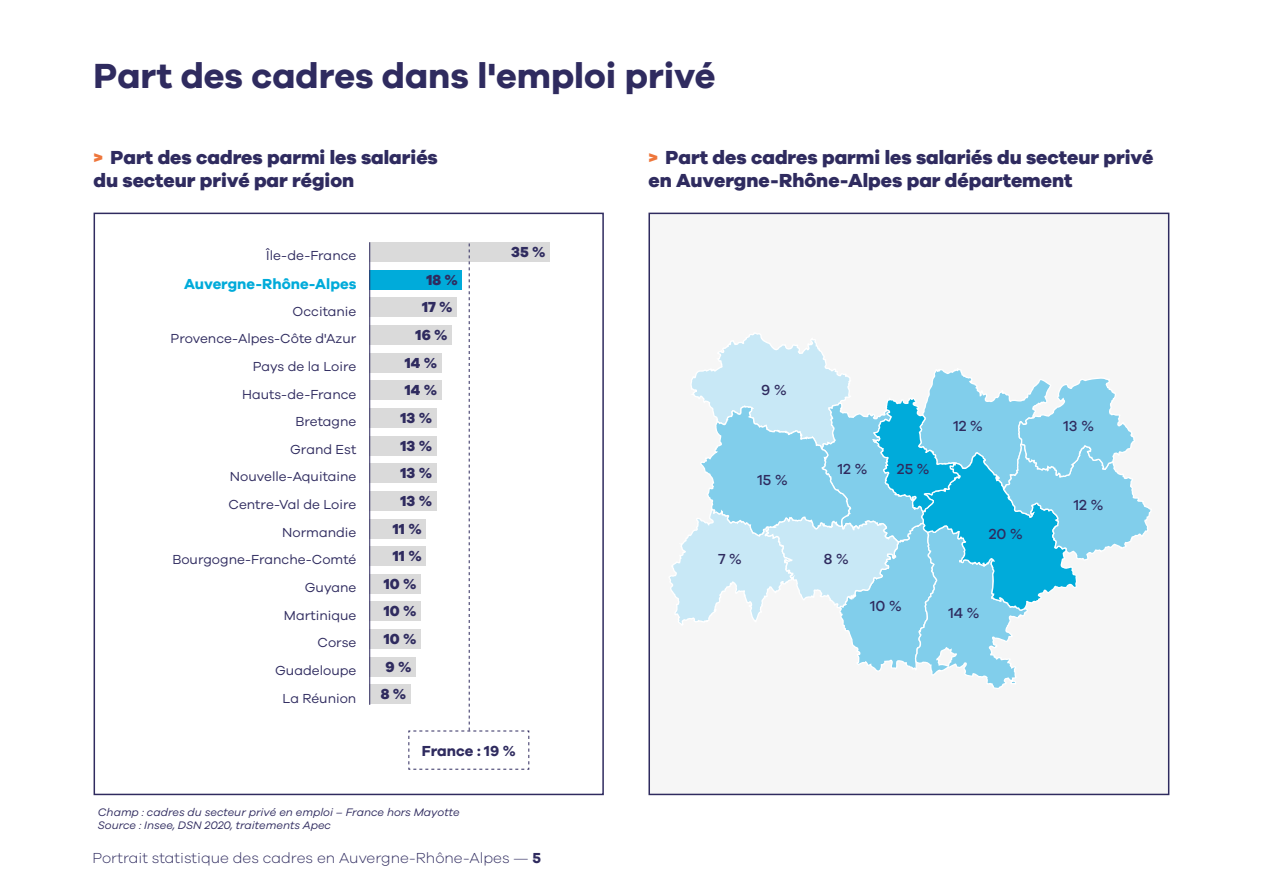
<style>
.page{position:relative;width:1263px;height:893px;background:#fff}
.page>*{position:absolute;margin:0;border:0;box-sizing:border-box;transform-origin:0 0}
.t1{font:700 36px "Galano Grotesque";color:#2f2b5f}
.t2{font:800 19.5px/22.5px "Galano Grotesque";color:#2f2b5f}
.t3{font:300 15px "Galano Grotesque";color:#2f2b5f}
.t4{font:800 15px/27.6px "Galano Grotesque";color:#2f2b5f}
.t5{font:500 15px "Galano Grotesque";color:#2f2b5f}
.t6{font:700 15px "Galano Grotesque";color:#00abda}
.t7{font:700 15px "Galano Grotesque";color:#2f2b5f}
.t8{font:13.5px/27.6px "Galano Grotesque";color:#2f2b5f;text-align:right}
.t9{font:italic 11.25px/13.5px "Galano Grotesque";color:#2f2b5f}
.s1{color:#ee763b}
.s2{font-weight:700}
</style>
<div class="page">
<div style="left:648px;top:213px;width:521px;height:582px;background:#f6f6f6;border:2px solid #2f2b5f"></div>
<div style="left:94px;top:213px;width:510px;height:582px;border:2px solid #2f2b5f"></div>
<div style="left:369px;top:243px;width:181px;height:19px;background:#dadada"></div>
<div style="left:369px;top:270px;width:93px;height:19px;background:#00abda"></div>
<div style="left:369px;top:298px;width:88px;height:19px;background:#dadada"></div>
<div style="left:369px;top:381px;width:72px;height:19px;background:#dadada"></div>
<div style="left:369px;top:408px;width:67px;height:20px;background:#dadada"></div>
<div style="left:369px;top:436px;width:67px;height:19px;background:#dadada"></div>
<div style="left:369px;top:464px;width:67px;height:19px;background:#dadada"></div>
<div style="left:369px;top:519px;width:57px;height:19px;background:#dadada"></div>
<div style="left:369px;top:547px;width:57px;height:19px;background:#dadada"></div>
<div style="left:369px;top:574px;width:52px;height:19px;background:#dadada"></div>
<div style="left:369px;top:685px;width:42px;height:19px;background:#dadada"></div>
<div style="left:369px;top:630px;width:52px;height:19px;background:#dadada"></div>
<div style="left:369px;top:491px;width:67px;height:19px;background:#dadada"></div>
<div style="left:369px;top:325px;width:83px;height:20px;background:#dadada"></div>
<div style="left:369px;top:353px;width:72px;height:19px;background:#dadada"></div>
<div style="left:369px;top:602px;width:52px;height:19px;background:#dadada"></div>
<div style="left:369px;top:657px;width:47px;height:19px;background:#dadada"></div>
<hr style="left:369px;top:242px;width:1px;height:463px;background:#2f2b5f">
<svg style="left:408px;top:243px;width:122px;height:527px"></svg>
<svg style="left:670px;top:334px;width:481px;height:354px"></svg>
<h1 class="t1" style="left:94px;top:54px;width:624px">Part des cadres dans l'emploi privé</h1>
<h2 class="t2" style="left:94px;top:146px;width:346px"><span class="s1">&gt;</span> Part des cadres parmi les salariés du secteur privé par région</h2>
<h2 class="t2" style="left:648px;top:146px;width:506px"><span class="s1">&gt;</span> Part des cadres parmi les salariés du secteur privé en Auvergne-Rhône-Alpes par département</h2>
<p class="t8" style="left:266px;top:242px;width:92px">Île-de-France</p>
<p class="t6" style="left:184px;top:274px;width:174px">Auvergne-Rhône-Alpes</p>
<p class="t8" style="left:171px;top:297px;width:187px">Occitanie<br>Provence-Alpes-Côte d'Azur<br>Pays de la Loire<br>Hauts-de-France<br>Bretagne<br>Grand Est<br>Nouvelle-Aquitaine<br>Centre-Val de Loire<br>Normandie<br>Bourgogne-Franche-Comté<br>Guyane<br>Martinique<br>Corse<br>Guadeloupe<br>La Réunion</p>
<p class="t4" style="left:422px;top:265px;width:37px">18 %<br>17 %</p>
<p class="t4" style="left:405px;top:321px;width:44px;text-indent:11px">16 %<br>14 %</p>
<p class="t4" style="left:400px;top:376px;width:38px">14 %<br>13 %<br>13 %<br>13 %</p>
<p class="t4" style="left:400px;top:486px;width:33px">13 %</p>
<p class="t4" style="left:384px;top:514px;width:39px;text-align:center">11 %<br>11 %<br>10 %</p>
<p class="t4" style="left:384px;top:597px;width:34px">10 %</p>
<p class="t4" style="left:384px;top:625px;width:34px">10 %</p>
<p class="t4" style="left:386px;top:652px;width:27px">9%</p>
<p class="t4" style="left:381px;top:680px;width:27px">8%</p>
<p class="t4" style="left:511px;top:238px;width:36px">35 %</p>
<p class="t7" style="left:422px;top:742px;width:95px">France : 19 %</p>
<p class="t9" style="left:98px;top:805px;width:363px">Champ : cadres du secteur privé en emploi – France hors Mayotte<br>Source : Insee, DSN 2020, traitements Apec</p>
<p class="t3" style="left:92px;top:849px;width:450px">Portrait statistique des cadres en Auvergne-Rhône-Alpes — <span class="s2">5</span></p>
<p class="t5" style="left:761px;top:381px;width:27px">9 %</p>
<p class="t5" style="left:757px;top:471px;width:32px">15 %</p>
<p class="t5" style="left:838px;top:460px;width:31px">12 %</p>
<p class="t5" style="left:718px;top:550px;width:25px">7 %</p>
<p class="t5" style="left:824px;top:550px;width:26px">8 %</p>
<p class="t5" style="left:897px;top:460px;width:34px">25 %</p>
<p class="t5" style="left:870px;top:597px;width:33px">10 %</p>
<p class="t5" style="left:953px;top:417px;width:31px">12 %</p>
<p class="t5" style="left:1063px;top:417px;width:32px">13 %</p>
<p class="t5" style="left:989px;top:525px;width:36px">20 %</p>
<p class="t5" style="left:948px;top:604px;width:33px">14 %</p>
<p class="t5" style="left:1074px;top:496px;width:31px">12 %</p>
</div>
